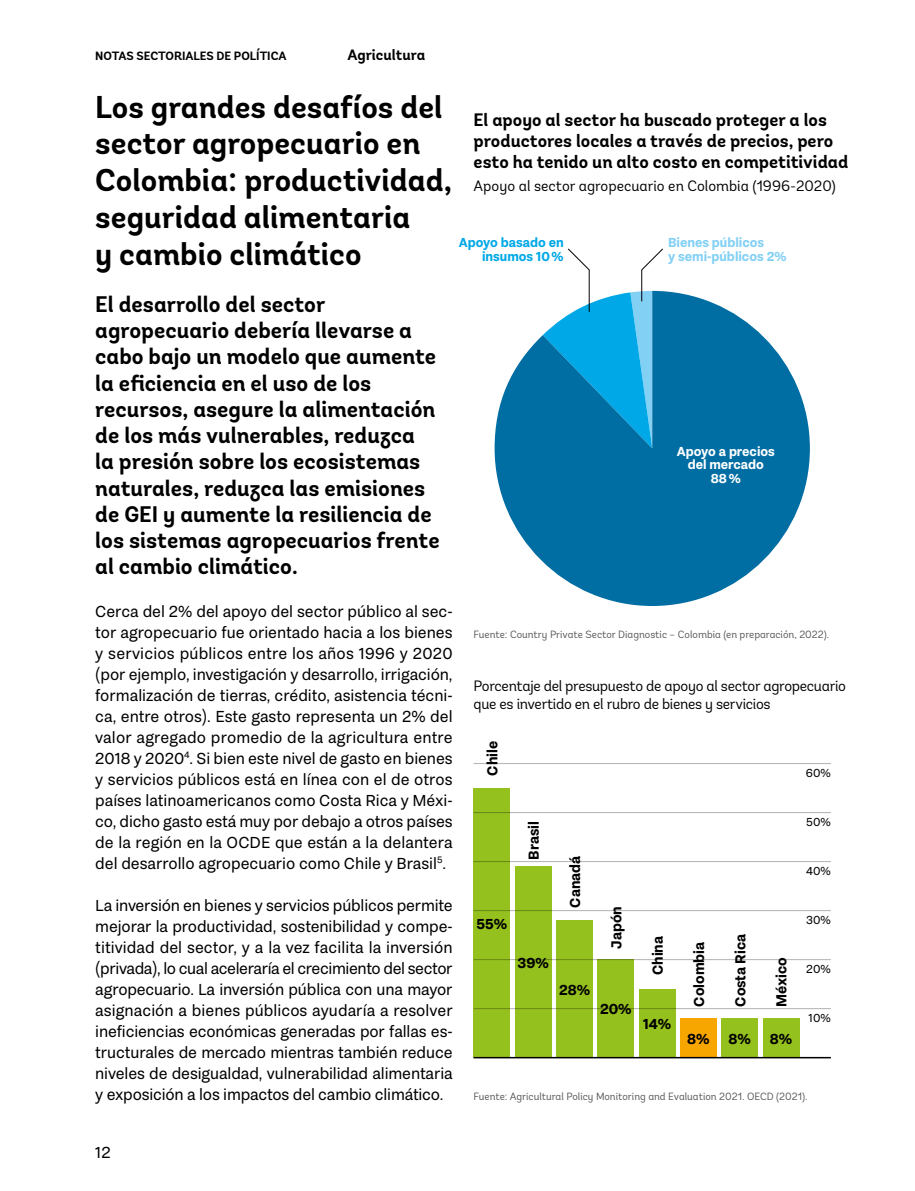
<style>
.page{position:relative;width:915px;height:1191px;background:#fff}
.page>*{position:absolute;margin:0;border:0;box-sizing:border-box;transform-origin:0 0}
.WB_Titulo{font:700 31.5px/36.8px "Andes";color:#000}
.WB_Destacado{font:700 22.5px/26.2px "Andes";color:#000}
.WB_Mensaje_grafico{font:700 18px/21px "Andes";color:#000}
.WB_Primer_parrafo{font:16.5px/21px "Passenger Sans";letter-spacing:-.005em;color:#000;text-align:justify}
.WB_Titulo_grafico{font:15px/18px "Andes";letter-spacing:-.02em;color:#000}
.WB_Primer_parrafo-2{font:700 15px "Passenger Sans";color:#000}
.WB_Titulo_grafico-2{font:15px "Andes";color:#000}
.t1{font:700 15px "Andes";color:#000}
.WB_Primer_parrafo-3{font:700 13.5px/13.5px "Passenger Sans";color:#83d0f5}
.WB_Primer_parrafo-4{font:700 13.5px/13.5px "Passenger Sans";color:#fff;text-align:center}
.WB_Primer_parrafo-5{font:700 13.5px/13.5px "Passenger Sans";color:#00a8e7;text-align:right}
.t2{font:700 12px "Andes";color:#000}
.t3{font:12px "Passenger Sans";color:#000}
.WB_Fuente_grafico{font:10.5px "Andes";color:#575756}
</style>
<div class="page">
<svg style="left:494px;top:291px;width:315px;height:315px;fill:#006da3"></svg>
<div style="left:473px;top:788px;width:37px;height:269px;background:#95c11f"></div>
<div style="left:721px;top:1018px;width:36px;height:39px;background:#95c11f"></div>
<div style="left:762px;top:1018px;width:37px;height:39px;background:#95c11f"></div>
<div style="left:679px;top:1018px;width:37px;height:39px;background:#f7a600"></div>
<div style="left:638px;top:989px;width:37px;height:68px;background:#95c11f"></div>
<div style="left:597px;top:959px;width:37px;height:98px;background:#95c11f"></div>
<div style="left:556px;top:920px;width:36px;height:137px;background:#95c11f"></div>
<div style="left:514px;top:866px;width:37px;height:191px;background:#95c11f"></div>
<hr style="left:473px;top:1057px;width:357px;height:1px;background:#000">
<hr style="left:473px;top:763px;width:357px;height:1px;background:#b3b2b2">
<hr style="left:473px;top:1008px;width:357px;height:1px;background:#b3b2b2">
<hr style="left:473px;top:959px;width:357px;height:1px;background:#b3b2b2">
<hr style="left:473px;top:910px;width:357px;height:1px;background:#b3b2b2">
<hr style="left:473px;top:861px;width:357px;height:1px;background:#b3b2b2">
<hr style="left:473px;top:812px;width:357px;height:1px;background:#b3b2b2">
<svg style="left:542px;top:248px;width:121px;height:200px"></svg>
<p class="t2" style="left:95px;top:48px;width:193px">NOTAS SECTORIALES DE POLÍTICA</p>
<p class="t1" style="left:347px;top:45px;width:79px">Agricultura</p>
<p class="WB_Titulo" style="left:95px;top:89px;width:358px">Los grandes desafíos del sector agropecuario en<br>Colombia: productividad, seguridad alimentaria<br>y cambio climático</p>
<p class="WB_Destacado" style="left:95px;top:292px;width:346px">El desarrollo del sector agropecuario debería llevarse a cabo bajo un modelo que aumente la eficiencia en el uso de los recursos, asegure la alimentación de los más vulnerables, reduzca<br>la presión sobre los ecosistemas naturales, reduzca las emisiones de GEI y aumente la resiliencia de los sistemas agropecuarios frente al cambio climático.</p>
<p class="WB_Primer_parrafo" style="left:95px;top:600px;width:359px">Cerca del 2% del apoyo del sector público al sec&shy;tor agropecuario fue orientado hacia a los bienes y servicios públicos entre los años 1996 y 2020 (por ejemplo, investigación y desarrollo, irrigación, formalización de tierras, crédito, asistencia técni&shy;ca, entre otros). Este gasto representa un 2% del valor agregado promedio de la agricultura entre 2018 y 2020<sup>4</sup>. Si bien este nivel de gasto en bienes y servicios públicos está en línea con el de otros países latinoamericanos como Costa Rica y Méxi&shy;co, dicho gasto está muy por debajo a otros países de la región en la OCDE que están a la delantera del desarrollo agropecuario como Chile y Brasil<sup>5</sup>.</p>
<p class="WB_Primer_parrafo" style="left:95px;top:894px;width:359px">La inversión en bienes y servicios públicos permite mejorar la productividad, sostenibilidad y compe&shy;titividad del sector, y a la vez facilita la inversión (privada), lo cual aceleraría el crecimiento del sector agropecuario. La inversión pública con una mayor asignación a bienes públicos ayudaría a resolver ineficiencias económicas generadas por fallas es&shy;tructurales de mercado mientras también reduce niveles de desigualdad, vulnerabilidad alimentaria y exposición a los impactos del cambio climático.</p>
<p class="WB_Mensaje_grafico" style="left:473px;top:110px;width:376px">El apoyo al sector ha buscado proteger a los productores locales a través de precios, pero esto ha tenido un alto costo en competitividad</p>
<p class="WB_Titulo_grafico-2" style="left:473px;top:177px;width:364px">Apoyo al sector agropecuario en Colombia (1996-2020)</p>
<p class="WB_Primer_parrafo-3" style="left:667px;top:236px;width:120px">Bienes públicos<br>y semi-públicos 2%</p>
<p class="WB_Primer_parrafo-5" style="left:458px;top:236px;width:106px">Apoyo basado en insumos 10%</p>
<p class="WB_Primer_parrafo-4" style="left:676px;top:444px;width:100px">Apoyo a precios del mercado</p>
<p class="WB_Primer_parrafo-4" style="left:710px;top:471px;width:31px">88%</p>
<p class="WB_Fuente_grafico" style="left:473px;top:627px;width:357px">Fuente: Country Private Sector Diagnostic – Colombia (en preparación, 2022).</p>
<p class="WB_Titulo_grafico" style="left:473px;top:676px;width:374px">Porcentaje del presupuesto de apoyo al sector agropecuario que es invertido en el rubro de bienes y servicios</p>
<p class="WB_Primer_parrafo-2" style="left:483px;top:775px;width:36px;rotate:-90deg">Chile</p>
<p class="t3" style="left:805px;top:766px;width:26px">60%</p>
<p class="t3" style="left:806px;top:815px;width:26px">50%</p>
<p class="WB_Primer_parrafo-2" style="left:525px;top:859px;width:40px;rotate:-90deg">Brasil</p>
<p class="WB_Primer_parrafo-2" style="left:566px;top:907px;width:53px;rotate:-90deg">Canadá</p>
<p class="t3" style="left:806px;top:864px;width:26px">40%</p>
<p class="WB_Primer_parrafo-2" style="left:607px;top:948px;width:44px;rotate:-90deg">Japón</p>
<p class="t3" style="left:805px;top:913px;width:26px">30%</p>
<p class="WB_Primer_parrafo-2" style="left:476px;top:914px;width:32px">55%</p>
<p class="WB_Primer_parrafo-2" style="left:731px;top:1006px;width:74px;rotate:-90deg">Costa Rica</p>
<p class="WB_Primer_parrafo-2" style="left:648px;top:975px;width:41px;rotate:-90deg">China</p>
<p class="WB_Primer_parrafo-2" style="left:690px;top:1006px;width:66px;rotate:-90deg">Colombia</p>
<p class="WB_Primer_parrafo-2" style="left:772px;top:1006px;width:51px;rotate:-90deg">México</p>
<p class="WB_Primer_parrafo-2" style="left:517px;top:954px;width:33px">39%</p>
<p class="t3" style="left:806px;top:962px;width:26px">20%</p>
<p class="WB_Primer_parrafo-2" style="left:559px;top:981px;width:33px">28%</p>
<p class="WB_Primer_parrafo-2" style="left:600px;top:1000px;width:33px">20%</p>
<p class="t3" style="left:808px;top:1011px;width:24px">10%</p>
<p class="WB_Primer_parrafo-2" style="left:642px;top:1015px;width:30px">14%</p>
<p class="WB_Primer_parrafo-2" style="left:687px;top:1030px;width:24px">8%</p>
<p class="WB_Primer_parrafo-2" style="left:728px;top:1030px;width:24px">8%</p>
<p class="WB_Primer_parrafo-2" style="left:769px;top:1030px;width:24px">8%</p>
<p class="WB_Fuente_grafico" style="left:473px;top:1089px;width:335px">Fuente: Agricultural Policy Monitoring and Evaluation 2021. OECD (2021).</p>
<p class="WB_Primer_parrafo" style="left:95px;top:1142px;width:17px">12</p>
</div>
